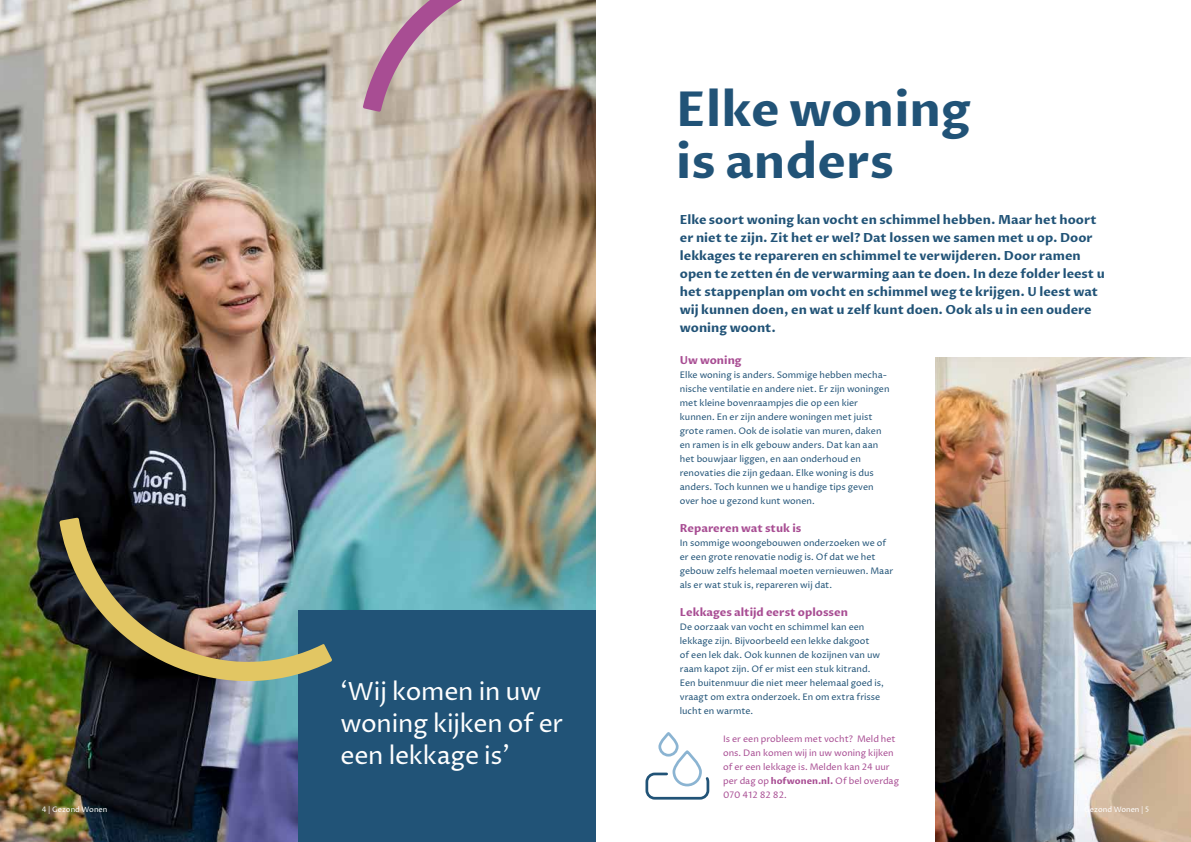
<style>
.page{position:relative;width:1191px;height:842px;background:#fff}
.page>*{position:absolute;margin:0;border:0;box-sizing:border-box;transform-origin:0 0}
.t1{font:700 48px/52px "Proza Libre";color:#215377}
.t2{font:25px/32px "Proza Libre";letter-spacing:-.01em;color:#fff}
.t3{font:700 12.5px/18px "Proza Libre";color:#215377}
.t4{font:700 11px "Proza Libre";color:#a84d93}
.t5{font:9px/14px "Proza Libre";color:#215377}
.t6{font:9px/14px "Proza Libre";color:#a84d93}
.t7{font:7.5px "Proza Libre";color:#fff}
.s1{font-weight:700}
</style>
<div class="page">
<img style="left:0;top:0;width:595px;height:842px">
<div style="left:298px;top:611px;width:297px;height:231px;background:#215377"></div>
<img style="left:59px;top:518px;width:273px;height:189px">
<svg style="left:363px;top:0;width:233px;height:112px;background:#b2a19b"></svg>
<img style="left:936px;top:357px;width:255px;height:485px">
<svg style="left:645px;top:772px;width:65px;height:28px"></svg>
<svg style="left:660px;top:733px;width:17px;height:22px"></svg>
<div style="left:658px;top:732px;width:20px;height:24px;border:3px solid #8bb4d2;border-radius:9px"></div>
<svg style="left:674px;top:752px;width:26px;height:33px"></svg>
<div style="left:672px;top:750px;width:30px;height:36px;border:3px solid #8bb4d2;border-radius:13px"></div>
<h2 class="t2" style="left:340px;top:675px;width:224px">‘Wij komen in uw woning kijken of er een lekkage is’</h2>
<h1 class="t1" style="left:676px;top:84px;width:296px">Elke woning is anders</h1>
<p class="t3" style="left:680px;top:211px;width:426px">Elke soort woning kan vocht en schimmel hebben. Maar het hoort er niet te zijn. Zit het er wel? Dat lossen we samen met u op. Door lekkages te repareren en schimmel te verwijderen. Door ramen open te zetten én de verwarming aan te doen. In deze folder leest u het stappenplan om vocht en schimmel weg te krijgen. U leest wat wij kunnen doen, en wat u zelf kunt doen. Ook als u in een oudere woning woont.</p>
<p class="t4" style="left:680px;top:353px;width:63px">Uw woning</p>
<p class="t5" style="left:680px;top:368px;width:211px">Elke woning is anders. Sommige hebben mecha&shy;nische ventilatie en andere niet. Er zijn woningen met kleine bovenraampjes die op een kier kunnen. En er zijn andere woningen met juist grote ramen. Ook de isolatie van muren, daken en ramen is in elk gebouw anders. Dat kan aan het bouwjaar liggen, en aan onderhoud en renovaties die zijn gedaan. Elke woning is dus anders. Toch kunnen we u handige tips geven over hoe u gezond kunt wonen.</p>
<p class="t4" style="left:680px;top:521px;width:123px">Repareren wat stuk is</p>
<p class="t5" style="left:680px;top:536px;width:215px">In sommige woongebouwen onderzoeken we of er een grote renovatie nodig is. Of dat we het gebouw zelfs helemaal moeten vernieuwen. Maar als er wat stuk is, repareren wij dat.</p>
<p class="t4" style="left:680px;top:605px;width:170px">Lekkages altijd eerst oplossen</p>
<p class="t5" style="left:680px;top:620px;width:206px">De oorzaak van vocht en schimmel kan een lekkage zijn. Bijvoorbeeld een lekke dakgoot<br>of een lek dak. Ook kunnen de kozijnen van uw raam kapot zijn. Of er mist een stuk kitrand.<br>Een buitenmuur die niet meer helemaal goed is, vraagt om extra onderzoek. En om extra frisse lucht en warmte.</p>
<p class="t6" style="left:723px;top:732px;width:177px">Is er een probleem met vocht? Meld het ons. Dan komen wij in uw woning kijken of er een lekkage is. Melden kan 24 uur per dag op <span class="s1">hofwonen.nl.</span> Of bel overdag<br>070 412 82 82.</p>
<p class="t7" style="left:42px;top:804px;width:67px">4 | Gezond Wonen</p>
<p class="t7" style="left:1084px;top:804px;width:67px">Gezond Wonen | 5</p>
</div>
